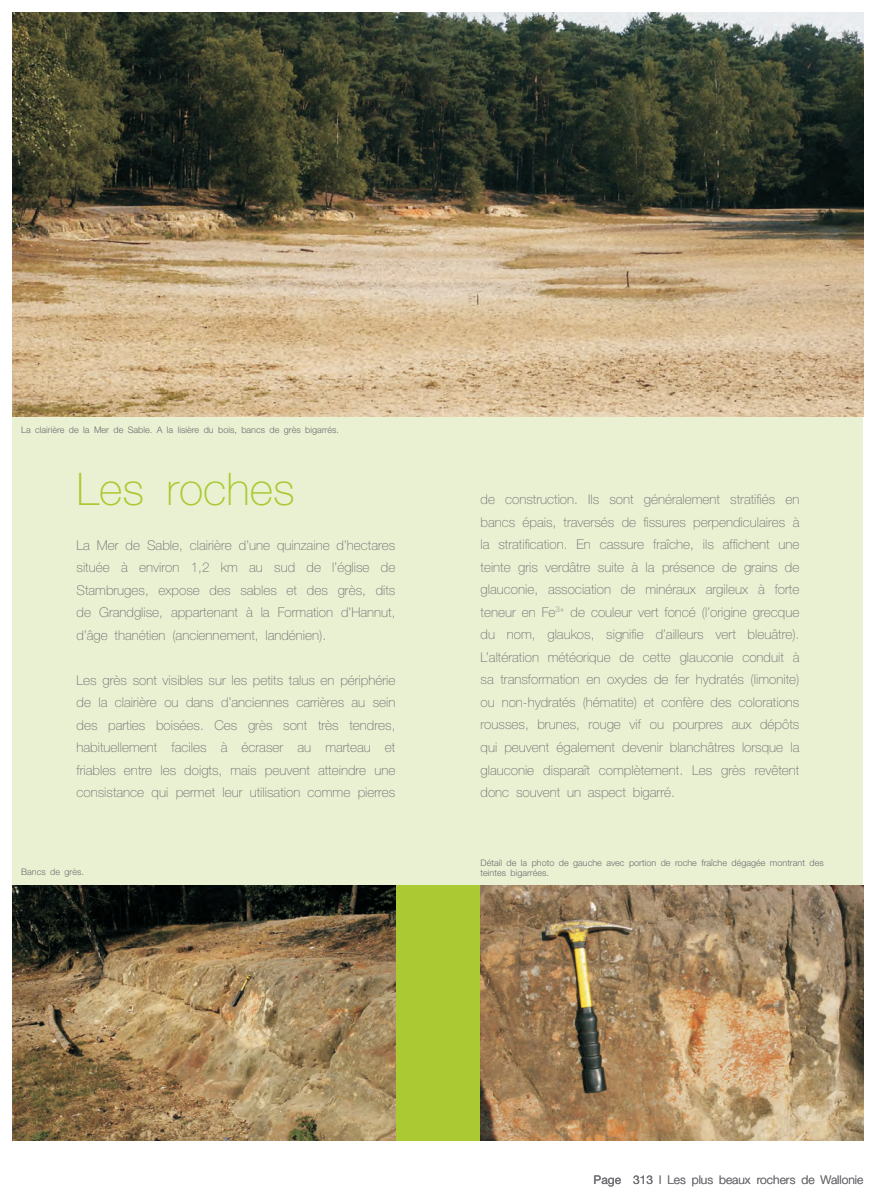
<style>
.page{position:relative;width:876px;height:1200px;background:#fff}
.page>*{position:absolute;margin:0;border:0;box-sizing:border-box;transform-origin:0 0}
.t1{font:100 45px "Helvetica Neue";color:#aac932}
.t2{font:100 13.5px/22.5px "Helvetica Neue";color:#6c6d70;text-align:justify}
.t3{font:300 12px "Helvetica Neue";color:#6c6d70}
.t4{font:300 9px/10.8px "Helvetica Neue";color:#6c6d70}
.s1{font-weight:400}
</style>
<div class="page">
<div style="left:13px;top:13px;width:850px;height:1127px;background:#eaf1d2"></div>
<div style="left:13px;top:884px;width:850px;height:256px;background:#aac932"></div>
<img style="left:13px;top:13px;width:850px;height:403px">
<img style="left:13px;top:884px;width:382px;height:256px">
<img style="left:480px;top:884px;width:383px;height:256px">
<p class="t4" style="left:21px;top:423px;width:319px">La clairière de la Mer de Sable. A la lisière du bois, bancs de grès bigarrés.</p>
<h1 class="t1" style="left:77px;top:463px;width:220px">Les roches</h1>
<p class="t2" style="left:77px;top:533px;width:320px">La Mer de Sable, clairière d’une quinzaine d’hectares située à environ 1,2 km au sud de l’église de Stambruges, expose des sables et des grès, dits de Grandglise, appartenant à la Formation d’Hannut, d’âge thanétien (anciennement, landénien).</p>
<p class="t2" style="left:77px;top:668px;width:320px">Les grès sont visibles sur les petits talus en périphérie de la clairière ou dans d’anciennes carrières au sein des parties boisées. Ces grès sont très tendres, habituellement faciles à écraser au marteau et friables entre les doigts, mais peuvent atteindre une consistance qui permet leur utilisation comme pierres</p>
<p class="t2" style="left:480px;top:488px;width:320px">de construction. Ils sont généralement stratifiés en bancs épais, traversés de fissures perpendiculaires à la stratification. En cassure fraîche, ils affichent une teinte gris verdâtre suite à la présence de grains de glauconie, association de minéraux argileux à forte teneur en Fe<sup>3+</sup> de couleur vert foncé (l’origine grecque du nom, glaukos, signifie d’ailleurs vert bleuâtre).<br>L’altération météorique de cette glauconie conduit à sa transformation en oxydes de fer hydratés (limonite) ou non-hydratés (hématite) et confère des colorations rousses, brunes, rouge vif ou pourpres aux dépôts qui peuvent également devenir blanchâtres lorsque la glauconie disparaît complètement. Les grès revêtent donc souvent un aspect bigarré.</p>
<p class="t4" style="left:21px;top:866px;width:64px">Bancs de grès.</p>
<p class="t4" style="left:480px;top:856px;width:345px">Détail de la photo de gauche avec portion de roche fraîche dégagée montrant des teintes bigarrées.</p>
<p class="t3" style="left:594px;top:1171px;width:271px"><span class="s1">Page 313</span> l Les plus beaux rochers de Wallonie</p>
</div>
